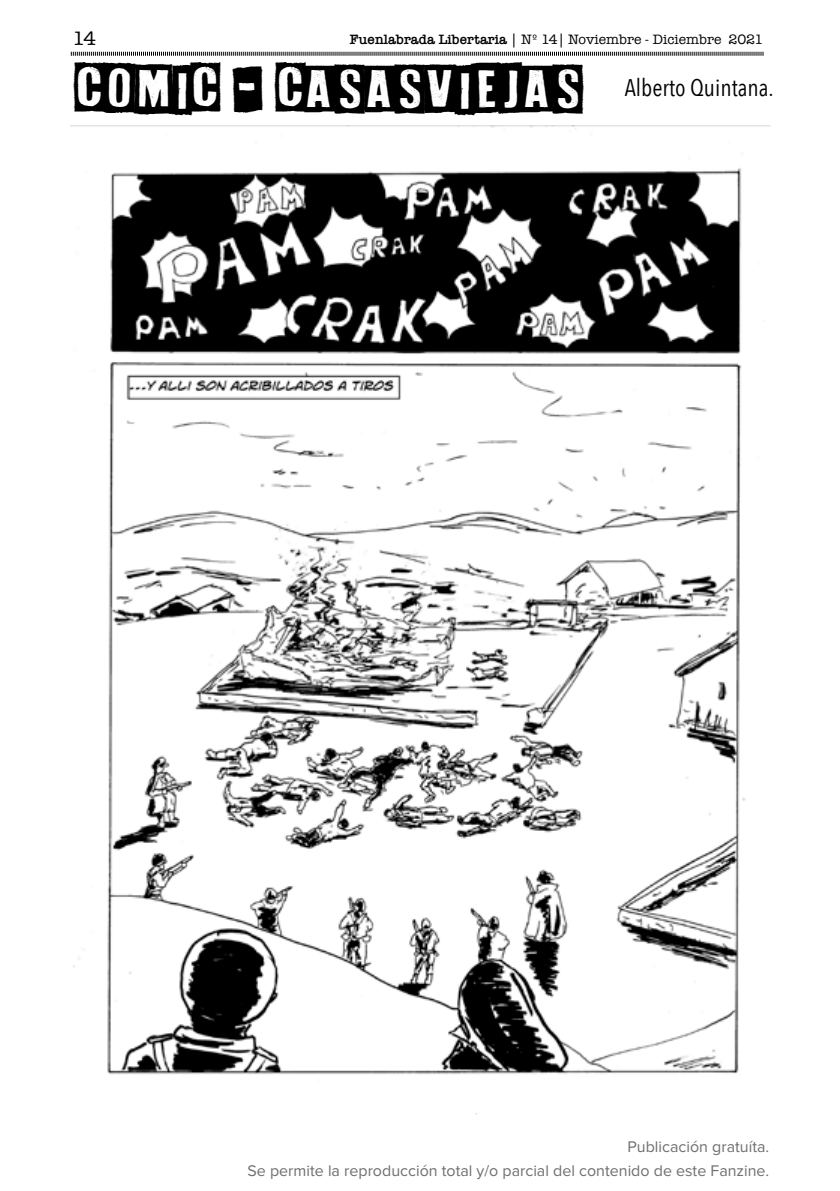
<style>
.page{position:relative;width:840px;height:1191px;background:#fff}
.page>*{position:absolute;margin:0;border:0;box-sizing:border-box;transform-origin:0 0}
.t1{font:900 48px "White On";color:#000}
.t2{font:20px "American Typewriter";color:#000}
.t3{font:16px/24px "Proxima Nova";color:#706f6f;text-align:right}
.t4{font:14px "American Typewriter";color:#000}
.s1{font-weight:600}
</style>
<div class="page">
<svg style="left:70px;top:51px;width:693px;height:5px"></svg>
<img style="left:71px;top:126px;width:699px;height:989px">
<p class="t2" style="left:73px;top:23px;width:25px">14</p>
<p class="t4" style="left:350px;top:29px;width:414px"><span class="s1">Fuenlabrada Libertaria</span> | Nº 14| Noviembre - Diciembre 2021</p>
<h1 class="t1" style="left:75px;top:61px;width:700px">COMIC - CASASVIEJAS <sup>Alberto</sup> <sup>Quintana.</sup></h1>
<p class="t3" style="left:247px;top:1135px;width:523px">Publicación gratuíta.<br>Se permite la reproducción total y/o parcial del contenido de este Fanzine.</p>
</div>
